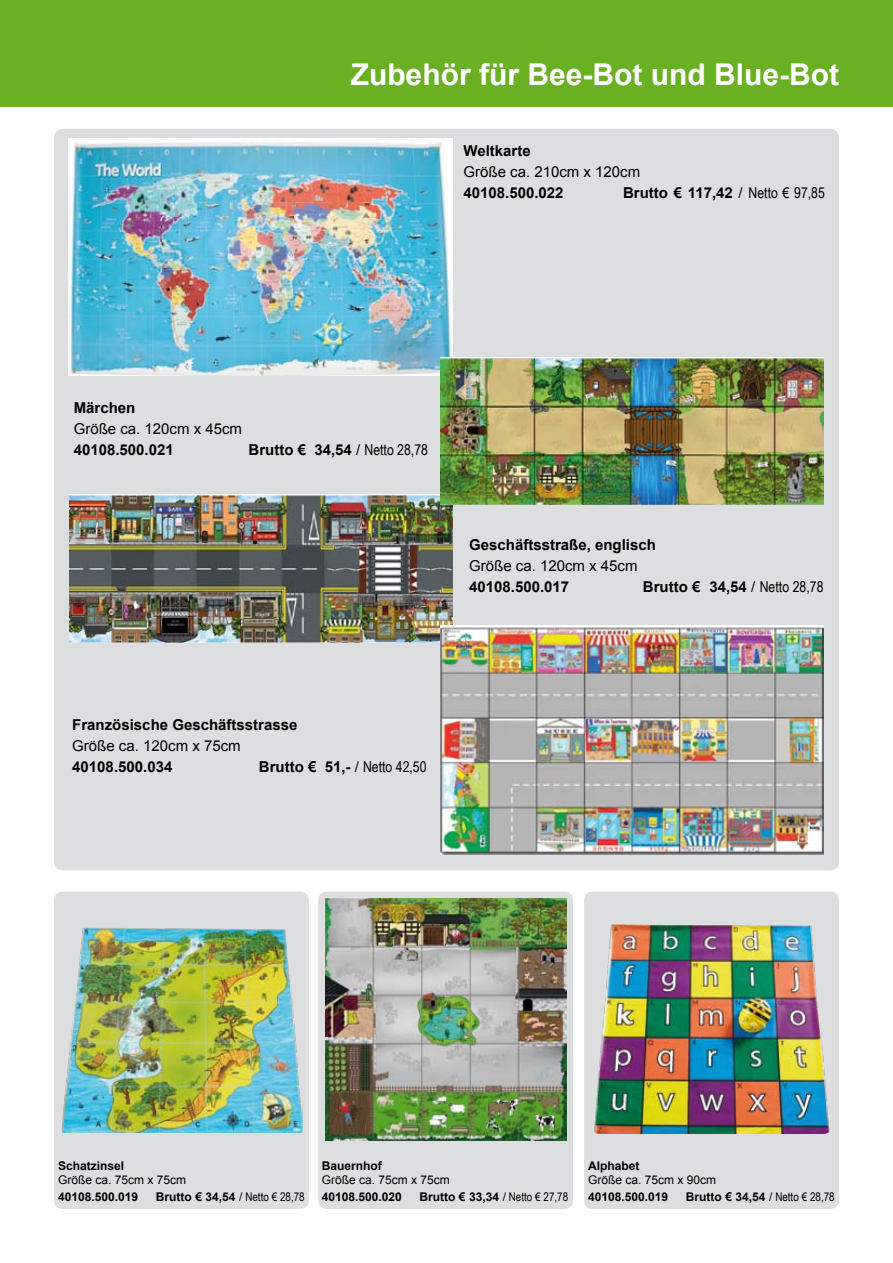
<style>
.page{position:relative;width:893px;height:1263px;background:#fff}
.page>*{position:absolute;margin:0;border:0;box-sizing:border-box;transform-origin:0 0}
.t1{font:700 30px "Arial";color:#fff}
.t2{font:700 15px "Arial";color:#000}
.t3{font:15px "Arial";color:#000}
.t4{font:700 12px "Arial";color:#000}
.t5{font:12px "Arial";color:#000}
.s1{font-weight:400}
.s2{font-family:"Arial Narrow";font-weight:400}
</style>
<div class="page">
<div style="left:54px;top:891px;width:255px;height:318px;background:#dddedf;border-radius:9px"></div>
<div style="left:54px;top:129px;width:785px;height:741px;background:#dddedf;border-radius:9px"></div>
<div style="left:0;top:0;width:893px;height:106px;background:#6ab023"></div>
<img style="left:68px;top:139px;width:384px;height:237px">
<img style="left:69px;top:495px;width:383px;height:147px">
<img style="left:441px;top:357px;width:382px;height:148px">
<img style="left:441px;top:625px;width:382px;height:230px">
<img style="left:62px;top:928px;width:241px;height:205px">
<div style="left:584px;top:891px;width:255px;height:318px;background:#dddedf;border-radius:9px"></div>
<div style="left:318px;top:891px;width:255px;height:318px;background:#dddedf;border-radius:9px"></div>
<img style="left:325px;top:899px;width:242px;height:241px">
<img style="left:594px;top:924px;width:236px;height:210px">
<h1 class="t1" style="left:351px;top:54px;width:490px">Zubehör für Bee-Bot und Blue-Bot</h1>
<p class="t2" style="left:463px;top:140px;width:69px">Weltkarte</p>
<p class="t3" style="left:463px;top:161px;width:178px">Größe ca. 210cm x 120cm</p>
<p class="t2" style="left:463px;top:182px;width:102px">40108.500.022</p>
<p class="t2" style="left:623px;top:182px;width:203px">Brutto € 117,42 <span class="s1">/</span> <span class="s2">Netto € 97,85</span></p>
<p class="t2" style="left:74px;top:397px;width:63px">Märchen</p>
<p class="t3" style="left:74px;top:419px;width:170px">Größe ca. 120cm x 45cm</p>
<p class="t2" style="left:74px;top:439px;width:102px">40108.500.021</p>
<p class="t2" style="left:249px;top:439px;width:181px">Brutto € 34,54 <span class="s1">/</span> <span class="s2">Netto 28,78</span></p>
<p class="t2" style="left:469px;top:534px;width:188px">Geschäftsstraße, englisch</p>
<p class="t3" style="left:469px;top:555px;width:170px">Größe ca. 120cm x 45cm</p>
<p class="t2" style="left:469px;top:576px;width:102px">40108.500.017</p>
<p class="t2" style="left:643px;top:576px;width:182px">Brutto € 34,54 <span class="s1">/</span> <span class="s2">Netto 28,78</span></p>
<p class="t2" style="left:72px;top:714px;width:227px">Französische Geschäftsstrasse</p>
<p class="t3" style="left:72px;top:735px;width:170px">Größe ca. 120cm x 75cm</p>
<p class="t2" style="left:72px;top:756px;width:102px">40108.500.034</p>
<p class="t2" style="left:259px;top:756px;width:169px">Brutto € 51,- <span class="s1">/</span> <span class="s2">Netto 42,50</span></p>
<p class="t4" style="left:58px;top:1157px;width:68px">Schatzinsel</p>
<p class="t5" style="left:58px;top:1172px;width:130px">Größe ca. 75cm x 75cm</p>
<p class="t4" style="left:58px;top:1188px;width:82px">40108.500.019</p>
<p class="t4" style="left:156px;top:1188px;width:150px">Brutto € 34,54 <span class="s1">/</span> <span class="s2">Netto € 28,78</span></p>
<p class="t4" style="left:322px;top:1157px;width:61px">Bauernhof</p>
<p class="t5" style="left:322px;top:1172px;width:130px">Größe ca. 75cm x 75cm</p>
<p class="t4" style="left:322px;top:1188px;width:82px">40108.500.020</p>
<p class="t4" style="left:419px;top:1188px;width:150px">Brutto € 33,34 <span class="s1">/</span> <span class="s2">Netto € 27,78</span></p>
<p class="t4" style="left:588px;top:1157px;width:53px">Alphabet</p>
<p class="t5" style="left:588px;top:1172px;width:130px">Größe ca. 75cm x 90cm</p>
<p class="t4" style="left:588px;top:1188px;width:82px">40108.500.019</p>
<p class="t4" style="left:686px;top:1188px;width:150px">Brutto € 34,54 <span class="s1">/</span> <span class="s2">Netto € 28,78</span></p>
</div>
